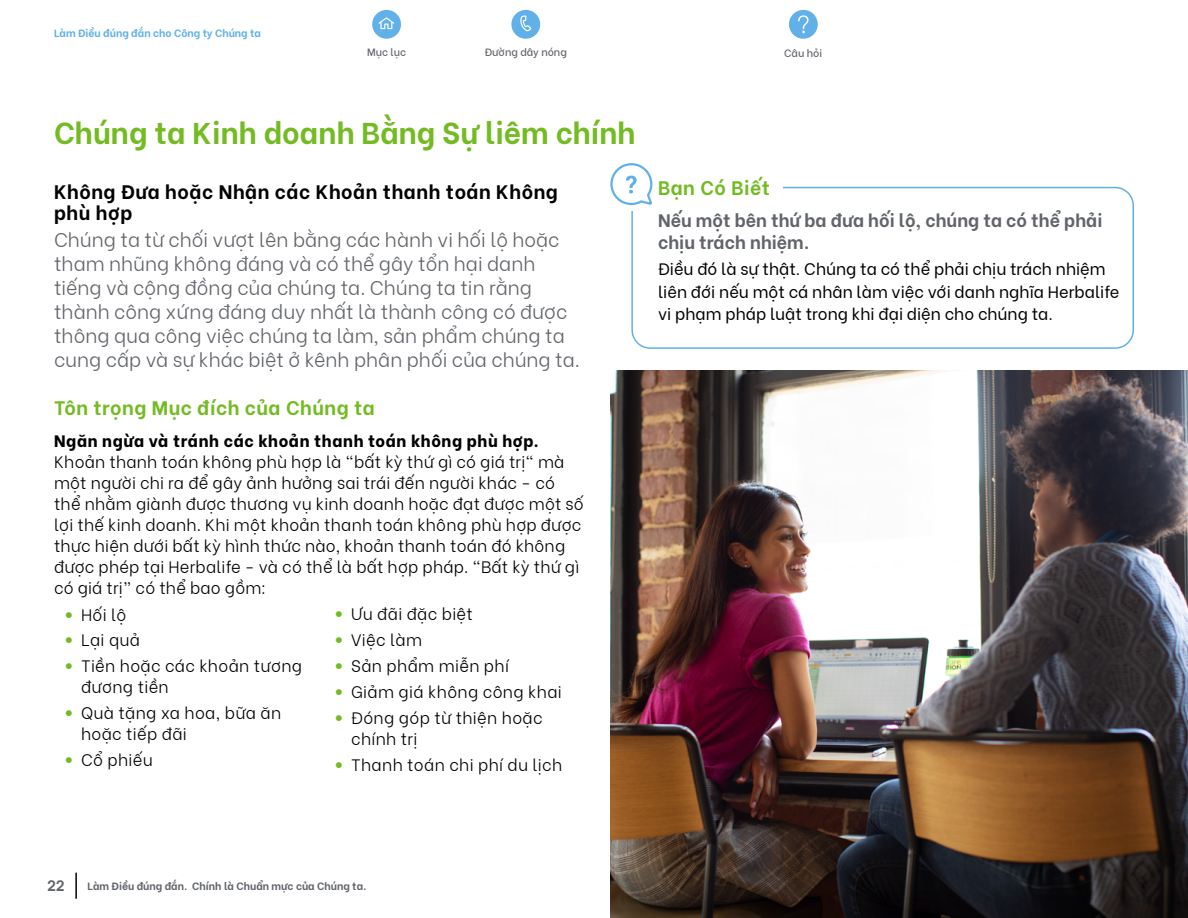
<style>
.page{position:relative;width:1188px;height:918px;background:#fff}
.page>*{position:absolute;margin:0;border:0;box-sizing:border-box;transform-origin:0 0}
.t1{font:700 30px "Be Vietnam";color:#74bb23}
.t2{font:300 19.5px/24px "Be Vietnam";color:#61646a}
.t3{font:700 19.5px/20.4px "Be Vietnam";letter-spacing:.025em;color:#000}
.t4{font:700 19.5px "Be Vietnam";letter-spacing:.025em;color:#74bb23}
.t5{font:700 18px/22.5px "Be Vietnam";color:#61646a}
.t6{font:300 16.5px/21px "Be Vietnam";letter-spacing:.015em;color:#000}
.t7{font:16.5px/22.5px "Be Vietnam";color:#000}
.t8{font:800 16.5px "Be Vietnam";letter-spacing:.035em;color:#000}
.t9{font:700 15px "Be Vietnam";color:#61646a}
.t10{font:700 10.5px "Be Vietnam";color:#61646a}
.t11{font:700 10.5px "Be Vietnam";color:#61b1e8}
.t12{font:500 10.5px "Be Vietnam";color:#61646a}
.s1{font-family:"Helvetica Neue LT Std";font-weight:400;font-stretch:condensed;color:#74bb23}
</style>
<div class="page">
<svg style="left:372px;top:10px;width:29px;height:29px"></svg>
<svg style="left:511px;top:9px;width:30px;height:30px"></svg>
<svg style="left:789px;top:9px;width:29px;height:30px"></svg>
<div style="left:631px;top:187px;width:503px;height:162px;border:2px solid #61b1e8;border-radius:18px"></div>
<div style="left:620px;top:164px;width:163px;height:47px;background:#fff"></div>
<svg style="left:610px;top:163px;width:43px;height:43px"></svg>
<img style="left:611px;top:370px;width:577px;height:548px">
<hr style="left:75px;top:873px;width:2px;height:26px;background:#000">
<p class="t11" style="left:54px;top:24px;width:209px">Làm Điều đúng đắn cho Công ty Chúng ta</p>
<p class="t12" style="left:367px;top:44px;width:41px">Mục lục</p>
<p class="t12" style="left:485px;top:44px;width:84px">Đường dây nóng</p>
<p class="t12" style="left:784px;top:44px;width:40px">Câu hỏi</p>
<h1 class="t1" style="left:54px;top:108px;width:583px">Chúng ta Kinh doanh Bằng Sự liêm chính</h1>
<p class="t3" style="left:54px;top:180px;width:505px">Không Đưa hoặc Nhận các Khoản thanh toán Không phù hợp</p>
<p class="t2" style="left:54px;top:226px;width:527px">Chúng ta từ chối vượt lên bằng các hành vi hối lộ hoặc tham nhũng không đáng và có thể gây tổn hại danh tiếng và cộng đồng của chúng ta. Chúng ta tin rằng thành công xứng đáng duy nhất là thành công có được thông qua công việc chúng ta làm, sản phẩm chúng ta cung cấp và sự khác biệt ở kênh phân phối của chúng ta.</p>
<p class="t4" style="left:54px;top:392px;width:323px">Tôn trọng Mục đích của Chúng ta</p>
<p class="t8" style="left:54px;top:427px;width:487px">Ngăn ngừa và tránh các khoản thanh toán không phù hợp.</p>
<p class="t6" style="left:54px;top:449px;width:531px">Khoản thanh toán không phù hợp là "bất kỳ thứ gì có giá trị" mà một người chi ra để gây ảnh hưởng sai trái đến người khác - có thể nhằm giành được thương vụ kinh doanh hoặc đạt được một số lợi thế kinh doanh. Khi một khoản thanh toán không phù hợp được thực hiện dưới bất kỳ hình thức nào, khoản thanh toán đó không được phép tại Herbalife - và có thể là bất hợp pháp. “Bất kỳ thứ gì có giá trị” có thể bao gồm:</p>
<p class="t6" style="left:65px;top:602px;width:63px"><span class="s1">•</span> Hối lộ</p>
<p class="t6" style="left:65px;top:628px;width:77px"><span class="s1">•</span> Lại quả</p>
<p class="t6" style="left:81px;top:654px;width:223px;text-indent:-16px"><span class="s1">•</span> Tiền hoặc các khoản tương đương tiền</p>
<p class="t6" style="left:81px;top:701px;width:202px;text-indent:-16px"><span class="s1">•</span> Quà tặng xa hoa, bữa ăn hoặc tiếp đãi</p>
<p class="t6" style="left:65px;top:748px;width:89px"><span class="s1">•</span> Cổ phiếu</p>
<p class="t6" style="left:335px;top:602px;width:139px"><span class="s1">•</span> Ưu đãi đặc biệt</p>
<p class="t6" style="left:335px;top:628px;width:89px"><span class="s1">•</span> Việc làm</p>
<p class="t6" style="left:335px;top:654px;width:175px"><span class="s1">•</span> Sản phẩm miễn phí</p>
<p class="t6" style="left:335px;top:680px;width:228px"><span class="s1">•</span> Giảm giá không công khai</p>
<p class="t6" style="left:351px;top:706px;width:193px;text-indent:-16px"><span class="s1">•</span> Đóng góp từ thiện hoặc chính trị</p>
<p class="t6" style="left:335px;top:753px;width:229px"><span class="s1">•</span> Thanh toán chi phí du lịch</p>
<p class="t4" style="left:658px;top:172px;width:113px">Bạn Có Biết</p>
<p class="t5" style="left:658px;top:207px;width:446px">Nếu một bên thứ ba đưa hối lộ, chúng ta có thể phải chịu trách nhiệm.</p>
<p class="t7" style="left:658px;top:256px;width:463px">Điều đó là sự thật. Chúng ta có thể phải chịu trách nhiệm liên đới nếu một cá nhân làm việc với danh nghĩa Herbalife vi phạm pháp luật trong khi đại diện cho chúng ta.</p>
<p class="t9" style="left:47px;top:873px;width:19px">22</p>
<p class="t10" style="left:87px;top:878px;width:281px">Làm Điều đúng đắn. Chính là Chuẩn mực của Chúng ta.</p>
</div>
